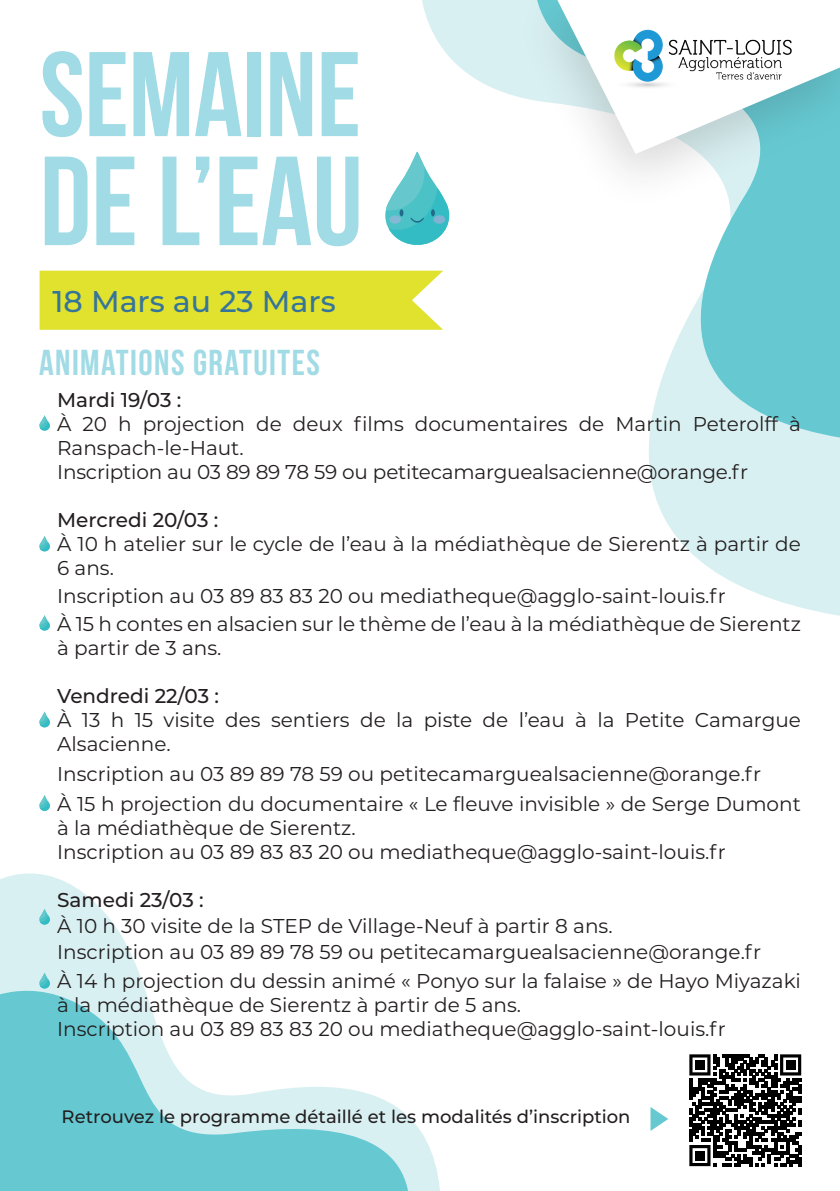
<style>
.page{position:relative;width:840px;height:1191px;background:#fff}
.page>*{position:absolute;margin:0;border:0;box-sizing:border-box;transform-origin:0 0}
.t1{font:700 126.4px "Bebas Neue";color:#a1dbe5}
.t2{font:700 120px "Bebas Neue";color:#a1dbe5}
.t3{font:700 36px "Bebas Neue";letter-spacing:.04em;color:#a1dbe5}
.t4{font:500 30px "Montserrat";color:#36749a}
.t5{font:20px/24px "Montserrat";color:#231f20}
.t6{font:500 20px "Montserrat";color:#231f20}
.t7{font:500 18px "Montserrat";color:#231f20}
</style>
<div class="page">
<svg style="left:413px;top:0;width:426px;height:616px"></svg>
<svg style="left:529px;top:214px;width:310px;height:223px"></svg>
<div style="left:513px;top:0;width:326px;height:214px;background:#231f20;opacity:.17"></div>
<svg style="left:557px;top:0;width:282px;height:154px"></svg>
<img style="left:604px;top:22px;width:196px;height:71px">
<svg style="left:0;top:873px;width:440px;height:318px"></svg>
<svg style="left:0;top:971px;width:409px;height:220px"></svg>
<div style="left:40px;top:271px;width:403px;height:59px;background:#e0e22e"></div>
<svg style="left:385px;top:152px;width:64px;height:93px"></svg>
<div style="left:389px;top:215px;width:12px;height:9px;background:#82b9d5;border-radius:50%"></div>
<div style="left:433px;top:215px;width:12px;height:9px;background:#81b2d1;border-radius:50%"></div>
<svg style="left:650px;top:1107px;width:18px;height:24px"></svg>
<svg style="left:39px;top:415px;width:11px;height:16px"></svg>
<svg style="left:39px;top:536px;width:11px;height:16px"></svg>
<svg style="left:39px;top:615px;width:11px;height:16px"></svg>
<svg style="left:39px;top:711px;width:11px;height:17px"></svg>
<svg style="left:39px;top:795px;width:11px;height:16px"></svg>
<svg style="left:39px;top:909px;width:11px;height:16px"></svg>
<svg style="left:39px;top:972px;width:11px;height:17px"></svg>
<svg style="left:689px;top:1054px;width:111px;height:112px"></svg>
<div style="left:695px;top:1060px;width:9px;height:9px;background:#000001"></div>
<div style="left:785px;top:1060px;width:9px;height:9px;background:#000001"></div>
<div style="left:695px;top:1151px;width:9px;height:9px;background:#000001"></div>
<h2 class="t2" style="left:40px;top:29px;width:323px">SEMAINE</h2>
<h1 class="t1" style="left:40px;top:132px;width:324px">DE L’EAU</h1>
<h3 class="t4" style="left:52px;top:280px;width:284px">18 Mars au 23 Mars</h3>
<h3 class="t3" style="left:39px;top:342px;width:282px">ANIMATIONS GRATUITES</h3>
<p class="t6" style="left:57px;top:386px;width:126px">Mardi 19/03 :</p>
<p class="t5" style="left:57px;top:411px;width:744px">À 20 h projection de deux films documentaires de Martin Peterolff à<br>Ranspach-le-Haut.<br>Inscription au 03 89 89 78 59 ou petitecamarguealsacienne@orange.fr</p>
<p class="t6" style="left:57px;top:506px;width:163px">Mercredi 20/03 :</p>
<p class="t5" style="left:57px;top:531px;width:744px">À 10 h atelier sur le cycle de l’eau à la médiathèque de Sierentz à partir de<br>6 ans.</p>
<p class="t5" style="left:57px;top:581px;width:744px;line-height:28px">Inscription au 03 89 83 83 20 ou mediatheque@agglo-saint-louis.fr<br>À 15 h contes en alsacien sur le thème de l’eau à la médiathèque de Sierentz</p>
<p class="t5" style="left:57px;top:635px;width:166px">à partir de 3 ans.</p>
<p class="t6" style="left:57px;top:682px;width:163px">Vendredi 22/03 :</p>
<p class="t5" style="left:57px;top:707px;width:744px">À 13 h 15 visite des sentiers de la piste de l’eau à la Petite Camargue<br>Alsacienne.</p>
<p class="t5" style="left:57px;top:758px;width:744px;line-height:29.6px">Inscription au 03 89 89 78 59 ou petitecamarguealsacienne@orange.fr<br>À 15 h projection du documentaire « Le fleuve invisible » de Serge Dumont</p>
<p class="t5" style="left:57px;top:815px;width:669px">à la médiathèque de Sierentz.<br>Inscription au 03 89 83 83 20 ou mediatheque@agglo-saint-louis.fr</p>
<p class="t6" style="left:57px;top:885px;width:148px">Samedi 23/03 :</p>
<p class="t5" style="left:57px;top:912px;width:705px;line-height:26px">À 10 h 30 visite de la STEP de Village-Neuf à partir 8 ans.<br>Inscription au 03 89 89 78 59 ou petitecamarguealsacienne@orange.fr</p>
<p class="t5" style="left:57px;top:968px;width:744px">À 14 h projection du dessin animé « Ponyo sur la falaise » de Hayo Miyazaki à la médiathèque de Sierentz à partir de 5 ans.<br>Inscription au 03 89 83 83 20 ou mediatheque@agglo-saint-louis.fr</p>
<p class="t7" style="left:62px;top:1104px;width:570px">Retrouvez le programme détaillé et les modalités d’inscription</p>
</div>
